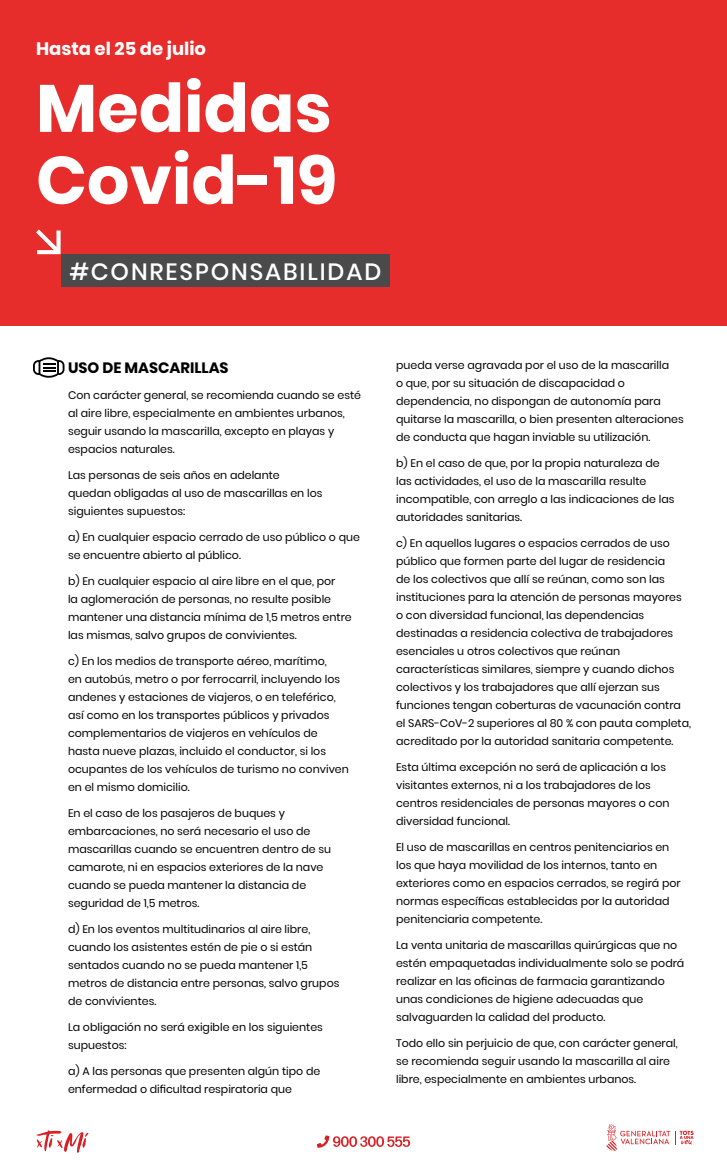
<style>
.page{position:relative;width:727px;height:1175px;background:#fff}
.page>*{position:absolute;margin:0;border:0;box-sizing:border-box;transform-origin:0 0}
.t1{font:700 67px/72px "Poppins";color:#fff}
.t2{font:500 23.5px "Poppins";letter-spacing:.08em;color:#fff}
.t3{font:700 18px "Poppins";color:#fff}
.t4{font:700 15px "Poppins";color:#000}
.t5{font:11px/18px "Poppins";color:#000}
</style>
<div class="page">
<div style="left:0;top:0;width:727px;height:325px;background:#e62d2b"></div>
<svg style="left:36px;top:1130px;width:53px;height:23px"></svg>
<svg style="left:606px;top:1124px;width:87px;height:27px"></svg>
<svg style="left:317px;top:1135px;width:93px;height:13px"></svg>
<svg style="left:33px;top:357px;width:31px;height:21px"></svg>
<div style="left:61px;top:254px;width:328px;height:33px;background:#4a4a4a"></div>
<svg style="left:36px;top:229px;width:25px;height:25px"></svg>
<h3 class="t3" style="left:36px;top:38px;width:172px">Hasta el 25 de julio</h3>
<h1 class="t1" style="left:36px;top:73px;width:303px">Medidas<br>Covid-19</h1>
<h2 class="t2" style="left:69px;top:258px;width:313px">#CONRESPONSABILIDAD</h2>
<h3 class="t4" style="left:68px;top:359px;width:162px">USO DE MASCARILLAS</h3>
<p class="t5" style="left:68px;top:386px;width:294px">Con carácter general, se recomienda cuando se esté al aire libre, especialmente en ambientes urbanos, seguir usando la mascarilla, excepto en playas y espacios naturales.</p>
<p class="t5" style="left:68px;top:466px;width:256px">Las personas de seis años en adelante quedan obligadas al uso de mascarillas en los siguientes supuestos:</p>
<p class="t5" style="left:68px;top:528px;width:293px">a) En cualquier espacio cerrado de uso público o que se encuentre abierto al público.</p>
<p class="t5" style="left:68px;top:572px;width:285px">b) En cualquier espacio al aire libre en el que, por<br>la aglomeración de personas, no resulte posible mantener una distancia mínima de 1,5 metros entre las mismas, salvo grupos de convivientes.</p>
<p class="t5" style="left:68px;top:652px;width:282px">c) En los medios de transporte aéreo, marítimo,<br>en autobús, metro o por ferrocarril, incluyendo los andenes y estaciones de viajeros, o en teleférico, así como en los transportes públicos y privados complementarios de viajeros en vehículos de hasta nueve plazas, incluido el conductor, si los ocupantes de los vehículos de turismo no conviven en el mismo domicilio.</p>
<p class="t5" style="left:68px;top:804px;width:265px">En el caso de los pasajeros de buques y embarcaciones, no será necesario el uso de mascarillas cuando se encuentren dentro de su camarote, ni en espacios exteriores de la nave cuando se pueda mantener la distancia de seguridad de 1,5 metros.</p>
<p class="t5" style="left:68px;top:920px;width:273px">d) En los eventos multitudinarios al aire libre, cuando los asistentes estén de pie o si están sentados cuando no se pueda mantener 1,5 metros de distancia entre personas, salvo grupos de convivientes.</p>
<p class="t5" style="left:68px;top:1018px;width:256px">La obligación no será exigible en los siguientes supuestos:</p>
<p class="t5" style="left:68px;top:1062px;width:254px">a) A las personas que presenten algún tipo de enfermedad o dificultad respiratoria que</p>
<p class="t5" style="left:396px;top:356px;width:289px">pueda verse agravada por el uso de la mascarilla<br>o que, por su situación de discapacidad o dependencia, no dispongan de autonomía para quitarse la mascarilla, o bien presenten alteraciones de conducta que hagan inviable su utilización.</p>
<p class="t5" style="left:396px;top:454px;width:280px">b) En el caso de que, por la propia naturaleza de las actividades, el uso de la mascarilla resulte incompatible, con arreglo a las indicaciones de las autoridades sanitarias.</p>
<p class="t5" style="left:396px;top:534px;width:296px">c) En aquellos lugares o espacios cerrados de uso público que formen parte del lugar de residencia<br>de los colectivos que allí se reúnan, como son las instituciones para la atención de personas mayores o con diversidad funcional, las dependencias destinadas a residencia colectiva de trabajadores esenciales u otros colectivos que reúnan características similares, siempre y cuando dichos colectivos y los trabajadores que allí ejerzan sus funciones tengan coberturas de vacunación contra el SARS-CoV-2 superiores al 80 % con pauta completa, acreditado por la autoridad sanitaria competente.</p>
<p class="t5" style="left:396px;top:758px;width:275px">Esta última excepción no será de aplicación a los visitantes externos, ni a los trabajadores de los centros residenciales de personas mayores o con diversidad funcional.</p>
<p class="t5" style="left:396px;top:838px;width:286px">El uso de mascarillas en centros penitenciarios en los que haya movilidad de los internos, tanto en exteriores como en espacios cerrados, se regirá por normas específicas establecidas por la autoridad penitenciaria competente.</p>
<p class="t5" style="left:396px;top:936px;width:290px">La venta unitaria de mascarillas quirúrgicas que no estén empaquetadas individualmente solo se podrá realizar en las oficinas de farmacia garantizando unas condiciones de higiene adecuadas que salvaguarden la calidad del producto.</p>
<p class="t5" style="left:396px;top:1034px;width:283px">Todo ello sin perjuicio de que, con carácter general, se recomienda seguir usando la mascarilla al aire libre, especialmente en ambientes urbanos.</p>
</div>
